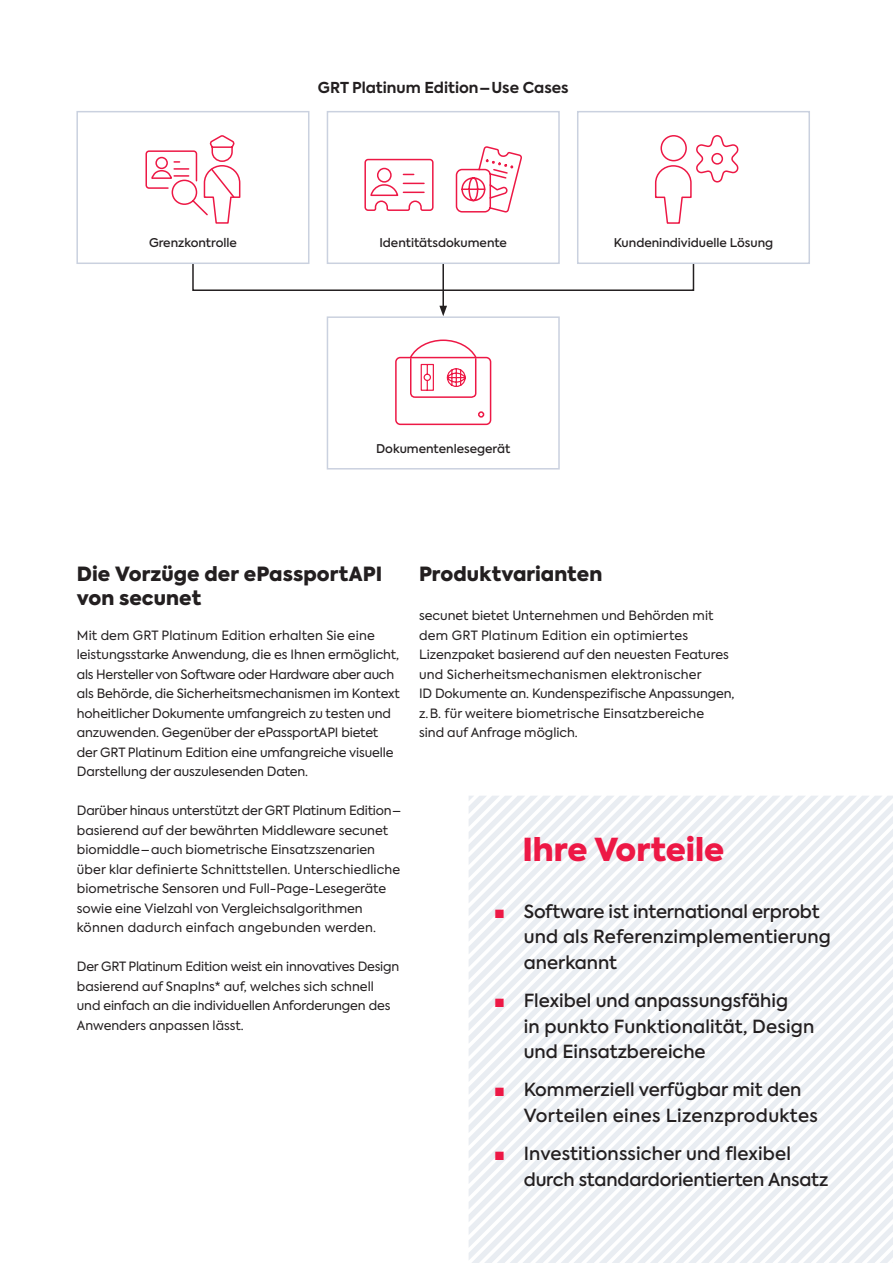
<style>
.page{position:relative;width:893px;height:1263px;background:#fff}
.page>*{position:absolute;margin:0;border:0;box-sizing:border-box;transform-origin:0 0}
.t1{font:900 31.5px "Axiforma";color:#ed1845}
.t2{font:900 19.5px/24px "Axiforma";letter-spacing:.005em;color:#231f20}
.t3{font:500 18px/25.5px "Axiforma";color:#231f20}
.t4{font:700 15px "Axiforma";color:#231f20}
.t5{font:12.75px/19.5px "Axiforma";letter-spacing:-.005em;color:#231f20}
.t6{font:500 12px "Axiforma";color:#231f20}
.s1{font-family:"Arial";font-weight:700;color:#ed1845}
</style>
<div class="page">
<svg style="left:469px;top:796px;width:424px;height:467px;fill:#eaeef2"></svg>
<svg style="left:474px;top:801px;width:419px;height:462px;fill:#eaeef2"></svg>
<svg style="left:487px;top:814px;width:406px;height:449px;fill:#eaeef2"></svg>
<svg style="left:499px;top:827px;width:394px;height:436px;fill:#eaeef2"></svg>
<svg style="left:512px;top:839px;width:381px;height:424px;fill:#eaeef2"></svg>
<svg style="left:525px;top:852px;width:368px;height:411px;fill:#eaeef2"></svg>
<svg style="left:538px;top:865px;width:355px;height:398px;fill:#eaeef2"></svg>
<svg style="left:550px;top:878px;width:343px;height:385px;fill:#eaeef2"></svg>
<svg style="left:563px;top:890px;width:330px;height:373px;fill:#eaeef2"></svg>
<svg style="left:576px;top:903px;width:317px;height:360px;fill:#eaeef2"></svg>
<svg style="left:589px;top:916px;width:304px;height:347px;fill:#eaedf2"></svg>
<svg style="left:601px;top:929px;width:292px;height:334px;fill:#eaeef2"></svg>
<svg style="left:614px;top:941px;width:279px;height:322px;fill:#eaedf2"></svg>
<svg style="left:627px;top:954px;width:266px;height:309px;fill:#eaedf2"></svg>
<svg style="left:640px;top:967px;width:253px;height:296px;fill:#eaedf2"></svg>
<svg style="left:652px;top:980px;width:241px;height:283px;fill:#eaedf2"></svg>
<svg style="left:665px;top:992px;width:228px;height:271px;fill:#eaeef2"></svg>
<svg style="left:678px;top:1005px;width:215px;height:258px;fill:#eaeef2"></svg>
<svg style="left:691px;top:1018px;width:202px;height:13px;fill:#eaedf2"></svg>
<svg style="left:688px;top:1031px;width:205px;height:232px"></svg>
<hr style="left:442px;top:264px;width:2px;height:44px;background:#231f20">
<svg style="left:439px;top:306px;width:8px;height:10px"></svg>
<div style="left:192px;top:263px;width:502px;height:28px;border:2px solid #231f20"></div>
<div style="left:327px;top:316px;width:233px;height:153px;border:2px solid #cad1df"></div>
<div style="left:395px;top:357px;width:96px;height:68px;border:2px solid #ed1845;border-radius:4px"></div>
<svg style="left:409px;top:339px;width:69px;height:59px"></svg>
<div style="left:478px;top:411px;width:6px;height:7px;border:2px solid #ed1845;border-radius:50%"></div>
<div style="left:76px;top:111px;width:233px;height:153px;border:2px solid #cad1df"></div>
<svg style="left:145px;top:135px;width:96px;height:89px"></svg>
<div style="left:327px;top:111px;width:233px;height:153px;border:2px solid #cad1df"></div>
<svg style="left:455px;top:146px;width:67px;height:67px"></svg>
<svg style="left:364px;top:158px;width:70px;height:53px"></svg>
<div style="left:577px;top:111px;width:233px;height:153px;border:2px solid #cad1df"></div>
<svg style="left:654px;top:135px;width:85px;height:89px"></svg>
<p class="t4" style="left:318px;top:78px;width:252px">GRT Platinum Edition – Use Cases</p>
<p class="t6" style="left:149px;top:235px;width:89px">Grenzkontrolle</p>
<p class="t6" style="left:379px;top:235px;width:129px">Identitätsdokumente</p>
<p class="t6" style="left:614px;top:235px;width:161px">Kundenindividuelle Lösung</p>
<p class="t6" style="left:376px;top:441px;width:136px">Dokumentenlesegerät</p>
<h2 class="t2" style="left:77px;top:562px;width:307px">Die Vorzüge der ePassportAPI von secunet</h2>
<p class="t5" style="left:77px;top:625px;width:325px">Mit dem GRT Platinum Edition erhalten Sie eine leistungsstarke Anwendung, die es Ihnen ermöglicht, als Hersteller von Software oder Hardware aber auch als Behörde, die Sicherheitsmechanismen im Kontext hoheitlicher Dokumente umfangreich zu testen und anzuwenden. Gegenüber der ePassportAPI bietet der GRT Platinum Edition eine umfangreiche visuelle Darstellung der auszulesenden Daten.</p>
<p class="t5" style="left:77px;top:801px;width:326px">Darüber hinaus unterstützt der GRT Platinum Edition – basierend auf der bewährten Middleware secunet biomiddle – auch biometrische Einsatzszenarien über klar definierte Schnittstellen. Unterschiedliche biometrische Sensoren und Full-Page-Lesegeräte sowie eine Vielzahl von Vergleichsalgorithmen können dadurch einfach angebunden werden.</p>
<p class="t5" style="left:77px;top:957px;width:324px">Der GRT Platinum Edition weist ein innovatives Design basierend auf SnapIns* auf, welches sich schnell und einfach an die individuellen Anforderungen des Anwenders anpassen lässt.</p>
<h2 class="t2" style="left:419px;top:562px;width:185px">Produktvarianten</h2>
<p class="t5" style="left:419px;top:606px;width:317px">secunet bietet Unternehmen und Behörden mit dem GRT Platinum Edition ein optimiertes Lizenzpaket basierend auf den neuesten Features und Sicherheitsmechanismen elektronischer<br>ID Dokumente an. Kundenspezifische Anpassungen, z. B. für weitere biometrische Einsatzbereiche<br>sind auf Anfrage möglich.</p>
<h1 class="t1" style="left:522px;top:827px;width:203px">Ihre Vorteile</h1>
<h3 class="t3" style="left:524px;top:899px;width:309px;text-indent:-30px"><span class="s1">■</span> Software ist international erprobt und als Referenzimplementierung anerkannt</h3>
<h3 class="t3" style="left:524px;top:988px;width:292px;text-indent:-30px"><span class="s1">■</span> Flexibel und anpassungsfähig<br>in punkto Funktionalität, Design und Einsatzbereiche</h3>
<h3 class="t3" style="left:524px;top:1077px;width:296px;text-indent:-30px"><span class="s1">■</span> Kommerziell verfügbar mit den<br>Vorteilen eines Lizenzproduktes</h3>
<h3 class="t3" style="left:524px;top:1141px;width:306px;text-indent:-30px"><span class="s1">■</span> Investitionssicher und flexibel durch standardorientierten Ansatz</h3>
</div>
